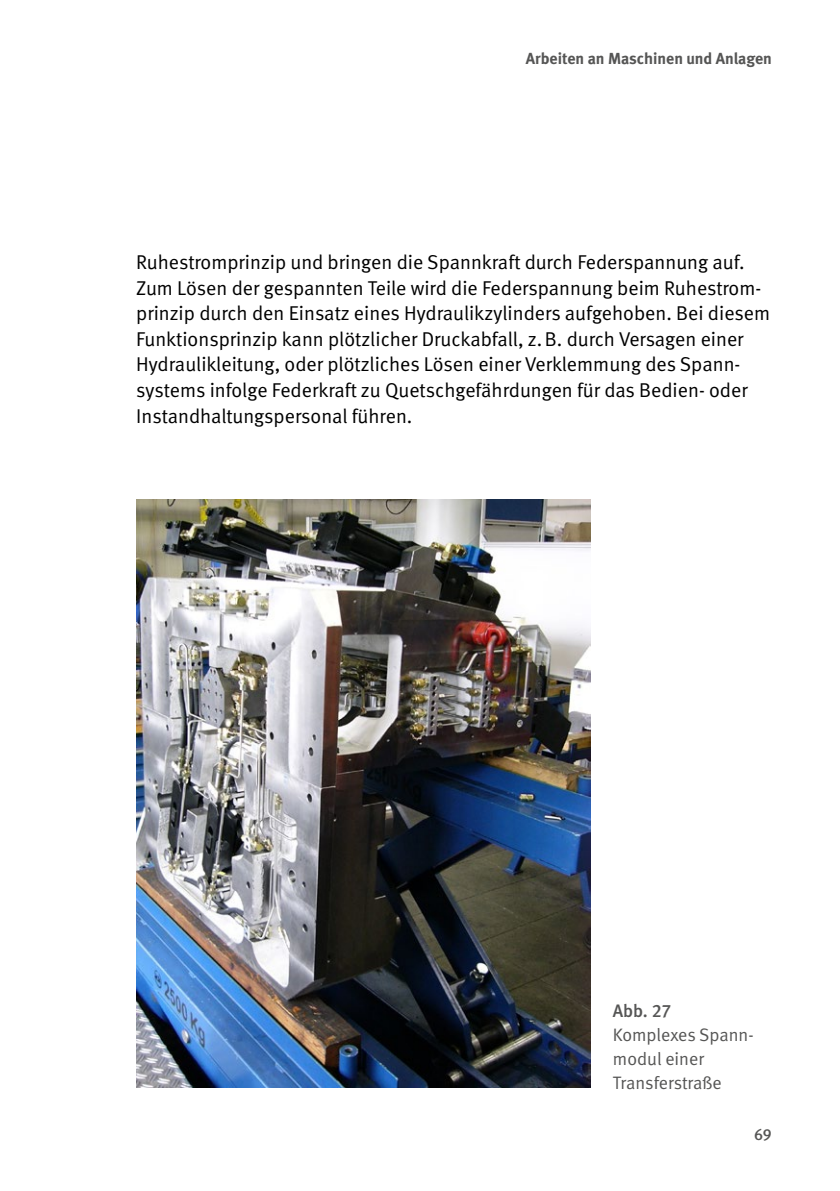
<style>
.page{position:relative;width:840px;height:1191px;background:#fff}
.page>*{position:absolute;margin:0;border:0;box-sizing:border-box;transform-origin:0 0}
.t1{font:20px/25.6px "DGUV Meta";color:#000}
.t2{font:18px/24px "DGUV Meta";color:#565655}
.t3{font:500 18px "DGUV Meta";color:#565655}
.t4{font:700 16px "DGUV Meta";color:#565655}
.t5{font:500 16px "DGUV Meta";color:#565655}
</style>
<div class="page">
<img style="left:136px;top:499px;width:454px;height:588px">
<p class="t4" style="left:525px;top:49px;width:247px">Arbeiten an Maschinen und Anlagen</p>
<p class="t1" style="left:136px;top:250px;width:635px">Ruhestromprinzip und bringen die Spannkraft durch Federspannung auf.<br>Zum Lösen der gespannten Teile wird die Federspannung beim Ruhestrom&shy;prinzip durch den Einsatz eines Hydraulikzylinders aufgehoben. Bei diesem Funktionsprinzip kann plötzlicher Druckabfall, z.B. durch Versagen einer Hydraulikleitung, oder plötzliches Lösen einer Verklemmung des Spann&shy;systems infolge Federkraft zu Quetschgefährdungen für das Bedien- oder Instandhaltungspersonal führen.</p>
<p class="t3" style="left:612px;top:1000px;width:59px">Abb. 27</p>
<p class="t2" style="left:612px;top:1023px;width:142px">Komplexes Spann&shy;modul einer<br>Transferstraße</p>
<p class="t5" style="left:753px;top:1124px;width:19px">69</p>
</div>
